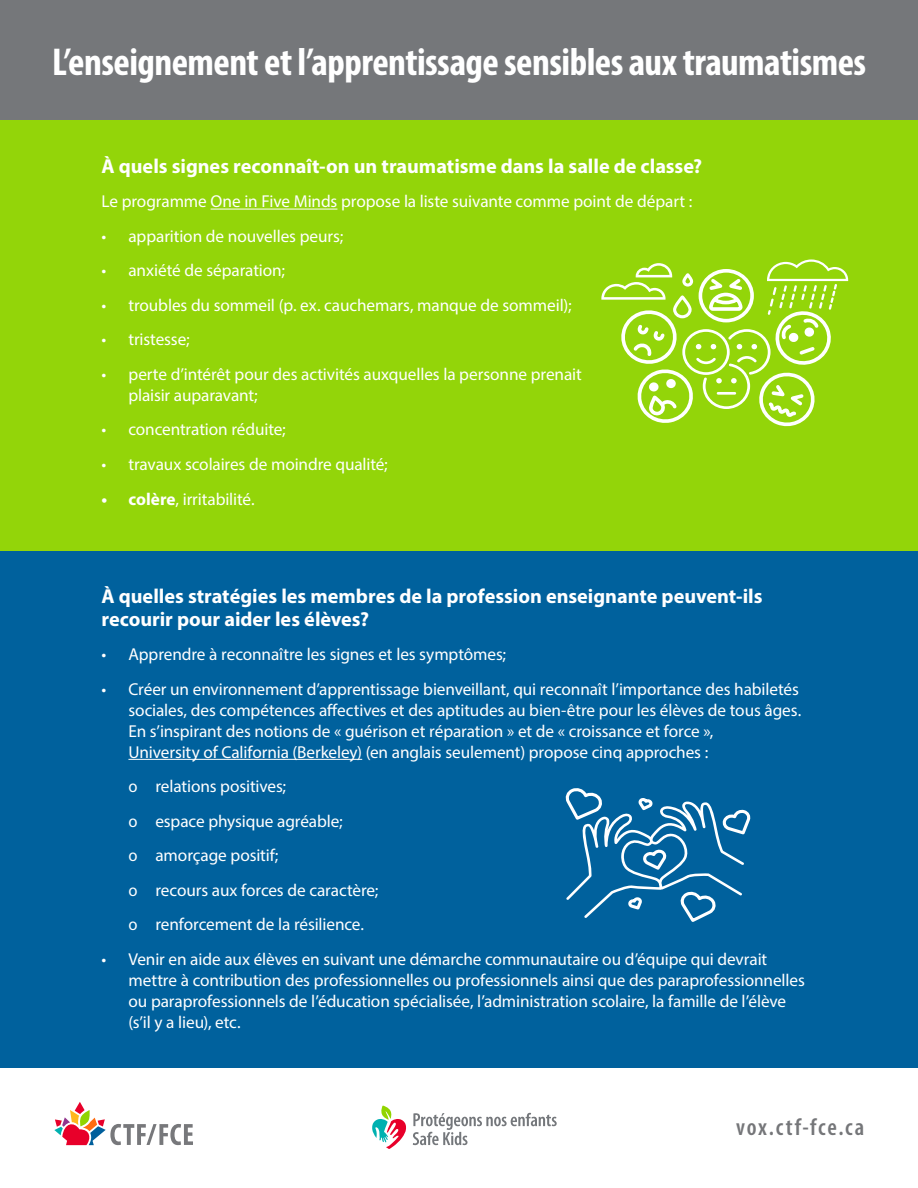
<style>
.page{position:relative;width:918px;height:1188px;background:#fff}
.page>*{position:absolute;margin:0;border:0;box-sizing:border-box;transform-origin:0 0}
.t1{font:700 condensed 39px "Myriad Pro";letter-spacing:-.015em;color:#fff}
.t2{font:600 condensed 24px "Myriad Pro";letter-spacing:.075em;color:#757679}
.t3{font:700 20.25px/22.5px "Myriad Pro";color:#fff}
.t4{font:17.25px/21px "Myriad Pro";letter-spacing:-.005em;color:#fff}
.s1{font-weight:700}
</style>
<div class="page">
<div style="left:0;top:528px;width:918px;height:554px;background:#00619d"></div>
<div style="left:0;top:120px;width:918px;height:431px;background:#93d509"></div>
<hr style="left:211px;top:209px;width:126px;height:1px;background:#fff">
<hr style="left:128px;top:759px;width:234px;height:1px;background:#fff">
<svg style="left:601px;top:259px;width:247px;height:168px"></svg>
<hr style="left:717px;top:392px;width:19px;height:3px;background:#fff">
<svg style="left:565px;top:788px;width:186px;height:134px"></svg>
<div style="left:0;top:1068px;width:918px;height:120px;background:#fff"></div>
<svg style="left:54px;top:1102px;width:139px;height:43px"></svg>
<div style="left:0;top:0;width:918px;height:120px;background:#75777a"></div>
<svg style="left:372px;top:1106px;width:34px;height:43px"></svg>
<svg style="left:413px;top:1113px;width:144px;height:32px"></svg>
<h1 class="t1" style="left:52px;top:38px;width:816px">L’enseignement et l’apprentissage sensibles aux traumatismes</h1>
<p class="t3" style="left:101px;top:154px;width:602px">À quels signes reconnaît-on un traumatisme dans la salle de classe?</p>
<p class="t4" style="left:101px;top:191px;width:592px">Le programme One in Five Minds propose la liste suivante comme point de départ :</p>
<p class="t4" style="left:101px;top:225px;width:243px">• apparition de nouvelles peurs;</p>
<p class="t4" style="left:101px;top:260px;width:185px">• anxiété de séparation;</p>
<p class="t4" style="left:101px;top:294px;width:472px">• troubles du sommeil (p. ex. cauchemars, manque de sommeil);</p>
<p class="t4" style="left:101px;top:329px;width:90px">• tristesse;</p>
<p class="t4" style="left:128px;top:363px;width:455px;text-indent:-27px">• perte d’intérêt pour des activités auxquelles la personne prenait plaisir auparavant;</p>
<p class="t4" style="left:101px;top:419px;width:186px">• concentration réduite;</p>
<p class="t4" style="left:101px;top:453px;width:288px">• travaux scolaires de moindre qualité;</p>
<p class="t4" style="left:101px;top:488px;width:155px"><span class="s1">• colère</span>, irritabilité.</p>
<p class="t3" style="left:101px;top:584px;width:663px">À quelles stratégies les membres de la profession enseignante peuvent-ils recourir pour aider les élèves?</p>
<p class="t4" style="left:101px;top:644px;width:406px">• Apprendre à reconnaître les signes et les symptômes;</p>
<p class="t4" style="left:128px;top:678px;width:674px;text-indent:-27px">• Créer un environnement d’apprentissage bienveillant, qui reconnaît l’importance des habiletés sociales, des compétences affectives et des aptitudes au bien-être pour les élèves de tous âges.<br>En s’inspirant des notions de « guérison et réparation » et de « croissance et force »,<br>University of California (Berkeley) (en anglais seulement) propose cinq approches :</p>
<p class="t4" style="left:128px;top:769px;width:252px;line-height:34.5px">Ĕ relations positives;<br>Ĕ espace physique agréable;<br>Ĕ amorçage positif;<br>Ĕ recours aux forces de caractère;<br>Ĕ renforcement de la résilience.</p>
<p class="t4" style="left:128px;top:948px;width:678px;text-indent:-27px">• Venir en aide aux élèves en suivant une démarche communautaire ou d’équipe qui devrait mettre à contribution des professionnelles ou professionnels ainsi que des paraprofessionnelles ou paraprofessionnels de l’éducation spécialisée, l’administration scolaire, la famille de l’élève (s’il y a lieu), etc.</p>
<h2 class="t2" style="left:736px;top:1114px;width:130px">vox.ctf-fce.ca</h2>
</div>
